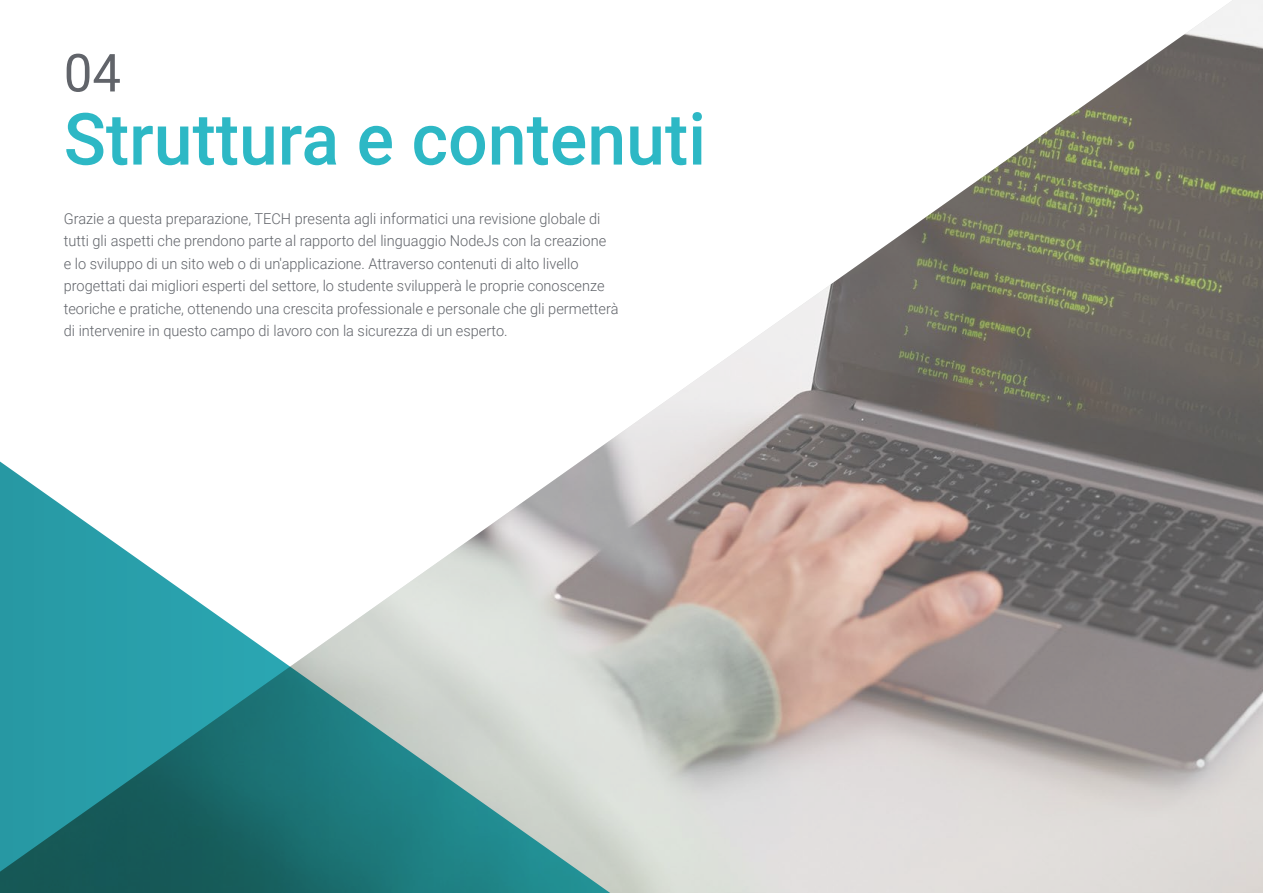
<style>
.page{position:relative;width:1263px;height:893px;background:#fff}
.page>*{position:absolute;margin:0;border:0;box-sizing:border-box;transform-origin:0 0}
.t1{font:500 72px "Roboto";color:#2db8c5}
.t2{font:52.5px "Roboto";color:#61646a}
.t3{font:300 15px/22.5px "Roboto";color:#61646a}
</style>
<div class="page">
<img style="left:602px;top:0;width:661px;height:893px">
<svg style="left:0;top:446px;width:640px;height:447px"></svg>
<h2 class="t2" style="left:64px;top:36px;width:59px">04</h2>
<h1 class="t1" style="left:64px;top:89px;width:644px">Struttura e contenuti</h1>
<p class="t3" style="left:64px;top:207px;width:556px">Grazie a questa preparazione, TECH presenta agli informatici una revisione globale di tutti gli aspetti che prendono parte al rapporto del linguaggio NodeJs con la creazione<br>e lo sviluppo di un sito web o di un'applicazione. Attraverso contenuti di alto livello progettati dai migliori esperti del settore, lo studente svilupperà le proprie conoscenze teoriche e pratiche, ottenendo una crescita professionale e personale che gli permetterà di intervenire in questo campo di lavoro con la sicurezza di un esperto.</p>
</div>
